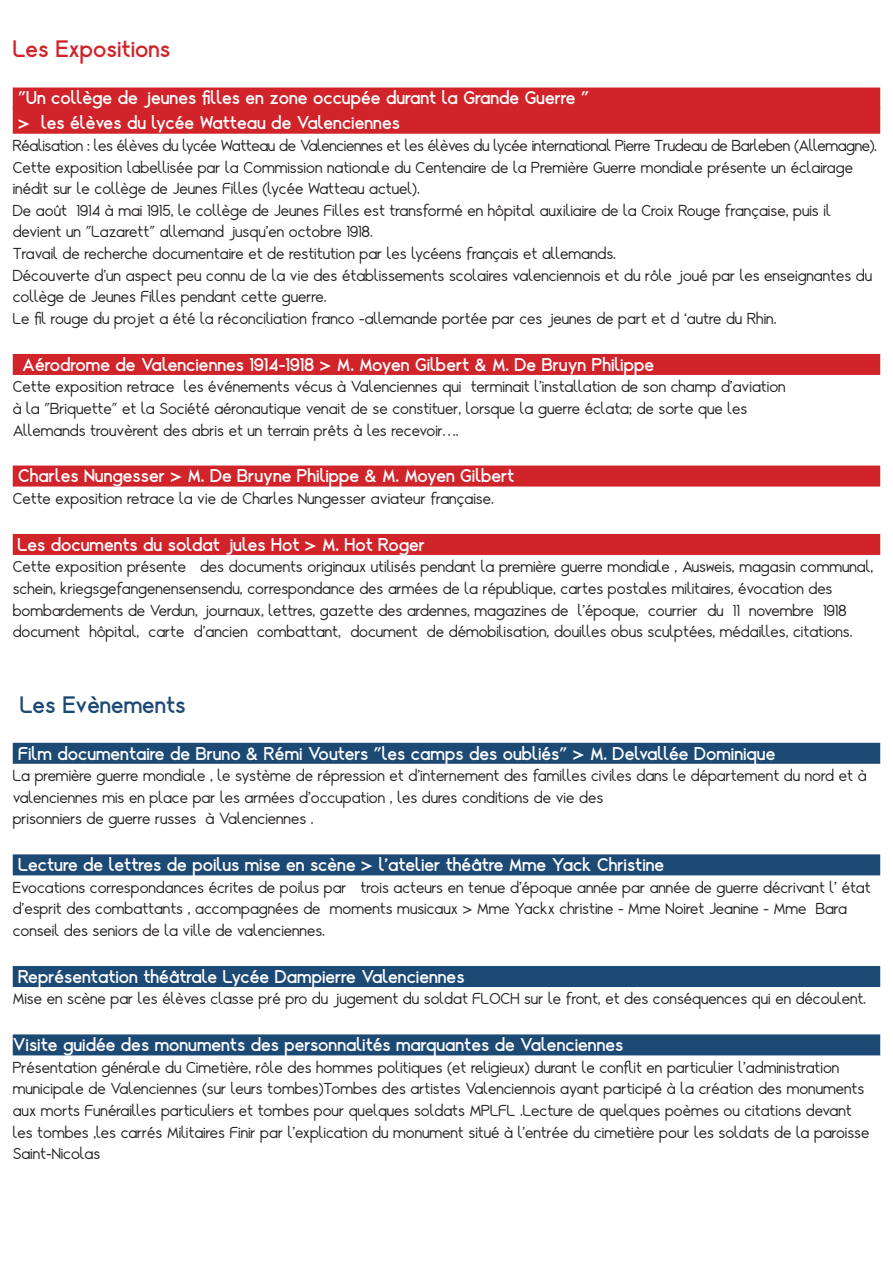
<style>
.page{position:relative;width:893px;height:1263px;background:#fff}
.page>*{position:absolute;margin:0;border:0;box-sizing:border-box;transform-origin:0 0}
.t1{font:700 27px "Alcefun";color:#d1232a}
.t2{font:700 27px "Alcefun";color:#1d4975}
.t3{font:700 21px/25.2px "Alcefun";color:#fff}
.t4{font:18px/21.6px "Alcefun";color:#231f20}
</style>
<div class="page">
<div style="left:13px;top:88px;width:867px;height:21px;background:#d1232a"></div>
<div style="left:13px;top:107px;width:867px;height:27px;background:#d1232a"></div>
<div style="left:13px;top:354px;width:867px;height:21px;background:#d1232a"></div>
<div style="left:13px;top:466px;width:867px;height:21px;background:#d1232a"></div>
<div style="left:13px;top:534px;width:867px;height:21px;background:#d1232a"></div>
<div style="left:13px;top:743px;width:867px;height:21px;background:#1d4975"></div>
<div style="left:13px;top:854px;width:867px;height:21px;background:#1d4975"></div>
<div style="left:13px;top:966px;width:867px;height:21px;background:#1d4975"></div>
<div style="left:13px;top:1034px;width:867px;height:21px;background:#1d4975"></div>
<h1 class="t1" style="left:13px;top:34px;width:159px">Les Expositions</h1>
<p class="t3" style="left:18px;top:85px;width:572px">"Un collège de jeunes filles en zone occupée durant la Grande Guerre " &gt; les élèves du lycée Watteau de Valenciennes</p>
<p class="t4" style="left:13px;top:135px;width:866px">Réalisation : les élèves du lycée Watteau de Valenciennes et les élèves du lycée international Pierre Trudeau de Barleben (Allemagne).<br>Cette exposition labellisée par la Commission nationale du Centenaire de la Première Guerre mondiale présente un éclairage inédit sur le collège de Jeunes Filles (lycée Watteau actuel).<br>De août 1914 à mai 1915, le collège de Jeunes Filles est transformé en hôpital auxiliaire de la Croix Rouge française, puis il devient un "Lazarett" allemand jusqu’en octobre 1918.<br>Travail de recherche documentaire et de restitution par les lycéens français et allemands.<br>Découverte d’un aspect peu connu de la vie des établissements scolaires valenciennois et du rôle joué par les enseignantes du collège de Jeunes Filles pendant cette guerre.<br>Le fil rouge du projet a été la réconciliation franco -allemande portée par ces jeunes de part et d ‘autre du Rhin.</p>
<p class="t3" style="left:22px;top:351px;width:633px">Aérodrome de Valenciennes 1914-1918 &gt; M. Moyen Gilbert &amp; M. De Bruyn Philippe</p>
<p class="t4" style="left:13px;top:376px;width:774px">Cette exposition retrace les événements vécus à Valenciennes qui terminait l’installation de son champ d’aviation à la "Briquette" et la Société aéronautique venait de se constituer, lorsque la guerre éclata; de sorte que les<br>Allemands trouvèrent des abris et un terrain prêts à les recevoir….</p>
<p class="t3" style="left:18px;top:463px;width:498px">Charles Nungesser &gt; M. De Bruyne Philippe &amp; M. Moyen Gilbert</p>
<p class="t4" style="left:13px;top:488px;width:483px">Cette exposition retrace la vie de Charles Nungesser aviateur française.</p>
<p class="t3" style="left:17px;top:531px;width:409px">Les documents du soldat jules Hot &gt; M. Hot Roger</p>
<p class="t4" style="left:13px;top:556px;width:862px">Cette exposition présente des documents originaux utilisés pendant la première guerre mondiale , Ausweis, magasin communal, schein, kriegsgefangenensensendu, correspondance des armées de la république, cartes postales militaires, évocation des bombardements de Verdun, journaux, lettres, gazette des ardennes, magazines de l’époque, courrier du 11 novembre 1918 document hôpital, carte d’ancien combattant, document de démobilisation, douilles obus sculptées, médailles, citations.</p>
<h1 class="t2" style="left:20px;top:689px;width:167px">Les Evènements</h1>
<p class="t3" style="left:18px;top:740px;width:759px">Film documentaire de Bruno &amp; Rémi Vouters "les camps des oubliés" &gt; M. Delvallée Dominique</p>
<p class="t4" style="left:13px;top:765px;width:855px">La première guerre mondiale , le système de répression et d’internement des familles civiles dans le département du nord et à valenciennes mis en place par les armées d’occupation , les dures conditions de vie des<br>prisonniers de guerre russes à Valenciennes .</p>
<p class="t3" style="left:18px;top:852px;width:647px">Lecture de lettres de poilus mise en scène &gt; l’atelier théâtre Mme Yack Christine</p>
<p class="t4" style="left:13px;top:876px;width:859px">Evocations correspondances écrites de poilus par trois acteurs en tenue d’époque année par année de guerre décrivant l’ état d’esprit des combattants , accompagnées de moments musicaux &gt; Mme Yackx christine - Mme Noiret Jeanine - Mme Bara conseil des seniors de la ville de valenciennes.</p>
<p class="t3" style="left:18px;top:963px;width:448px">Représentation théâtrale Lycée Dampierre Valenciennes</p>
<p class="t4" style="left:13px;top:988px;width:855px">Mise en scène par les élèves classe pré pro du jugement du soldat FLOCH sur le front, et des conséquences qui en découlent.</p>
<p class="t3" style="left:13px;top:1032px;width:612px">Visite guidée des monuments des personnalités marquantes de Valenciennes</p>
<p class="t4" style="left:13px;top:1056px;width:858px">Présentation générale du Cimetière, rôle des hommes politiques (et religieux) durant le conflit en particulier l’administration municipale de Valenciennes (sur leurs tombes)Tombes des artistes Valenciennois ayant participé à la création des monuments aux morts Funérailles particuliers et tombes pour quelques soldats MPLFL .Lecture de quelques poèmes ou citations devant les tombes ,les carrés Militaires Finir par l’explication du monument situé à l’entrée du cimetière pour les soldats de la paroisse Saint-Nicolas</p>
</div>
